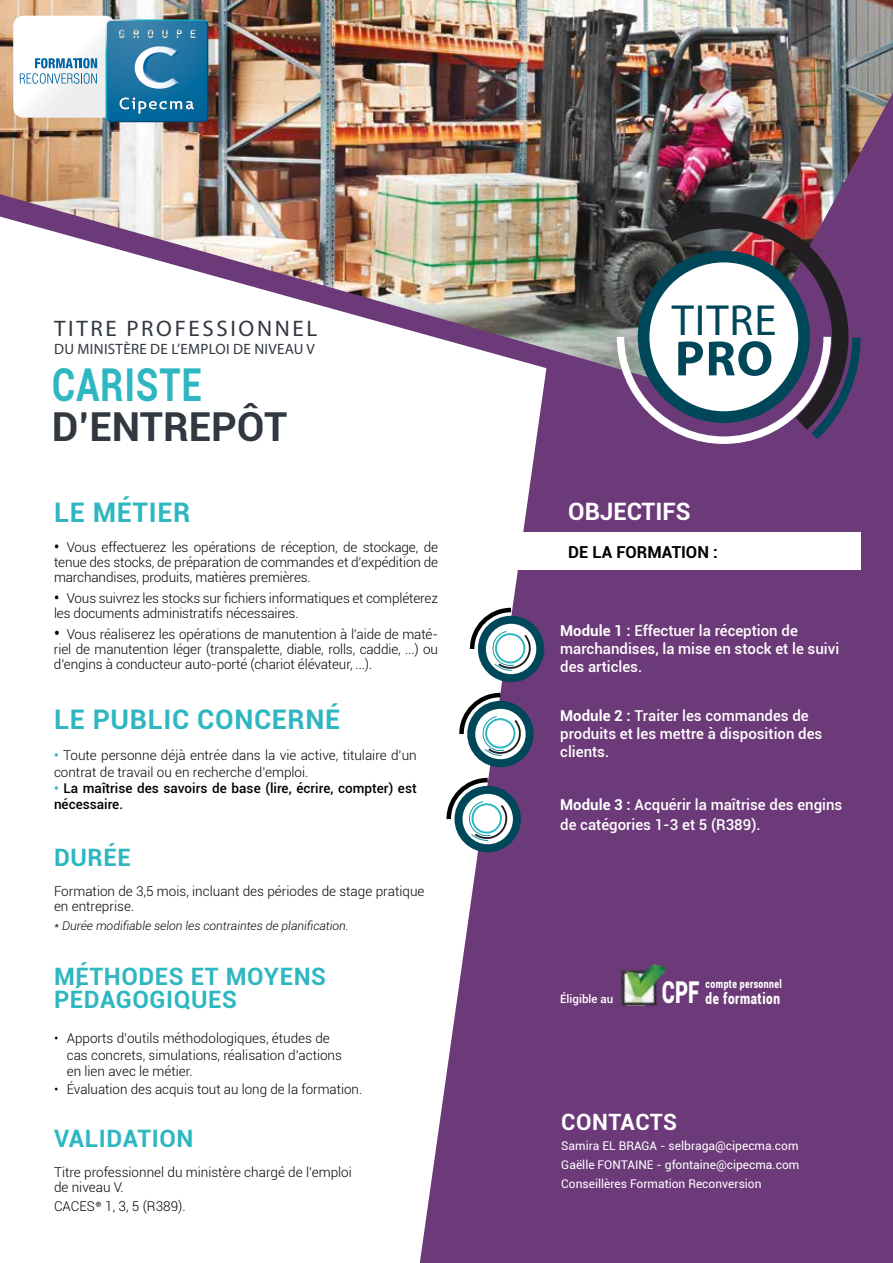
<style>
.page{position:relative;width:893px;height:1263px;background:#6c3a78}
.page>*{position:absolute;margin:0;border:0;box-sizing:border-box;transform-origin:0 0}
.t1{font:700 49.95px "Myriad Pro";color:#004759}
.t2{font:700 45.3px "Roboto";letter-spacing:.02em;color:#2eb6c1;scale:.81 1}
.t3{font:43.8px "Myriad Pro";letter-spacing:.02em;color:#004759}
.t4{font:700 39.9px "Roboto";color:#323840}
.t5{font:900 30.15px "Roboto";color:#fff;scale:.68 1}
.t6{font:700 27px "Roboto";letter-spacing:.025em;color:#2eb6c1}
.t7{font:700 24px/22.5px "Roboto";letter-spacing:.025em;color:#2eb6c1}
.t8{font:700 24px "Roboto";color:#fff}
.t9{font:22.5px "Myriad Pro";letter-spacing:.115em;color:#323840}
.t10{font:700 22.5px "Roboto";letter-spacing:.015em;color:#fff}
.t11{font:700 16.5px "Roboto";color:#000}
.t12{font:900 15.3px "Roboto";letter-spacing:.05em;color:#fff;scale:.77 1}
.t13{font:500 15px/18px "Roboto";color:#fff}
.t14{font:15px "Myriad Pro";letter-spacing:.02em;color:#323840}
.t15{font:300 13.5px/15px "Roboto";color:#000}
.t16{font:500 13.5px/16.2px "Roboto";color:#000}
.t17{font:12px/19px "Roboto";color:#fff;text-align:justify}
.t18{font:italic 300 12px "Roboto";color:#000}
.t19{font:900 11.55px "Roboto";letter-spacing:.05em;color:#fff;scale:.75 1}
.t20{font:500 11.55px "Roboto";color:#fff}
.s1{font-weight:500;font-size:15px}
.s2{font-weight:500;font-size:16.5px}
.s3{font-weight:500;color:#2eb6c1}
.s4{color:#2eb6c1}
.s5{font-family:"Calibri"}
.s6{font-weight:700}
</style>
<div class="page">
<svg style="left:0;top:399px;width:545px;height:864px;background:#efeaf0"></svg>
<img style="left:0;top:0;width:893px;height:399px">
<svg style="left:13px;top:16px;width:195px;height:106px;background:#8bb4ca"></svg>
<svg style="left:646px;top:204px;width:211px;height:125px"></svg>
<svg style="left:613px;top:329px;width:252px;height:115px"></svg>
<div style="left:472px;top:532px;width:388px;height:38px;background:#fff"></div>
<img style="left:620px;top:964px;width:47px;height:42px">
<div style="left:478px;top:616px;width:66px;height:66px;background:#004759;border-radius:50%"></div>
<div style="left:486px;top:624px;width:50px;height:50px;background:#fff;border-radius:50%"></div>
<svg style="left:468px;top:605px;width:66px;height:66px"></svg>
<div style="left:467px;top:701px;width:67px;height:66px;background:#004759;border-radius:50%"></div>
<div style="left:475px;top:709px;width:51px;height:50px;background:#fff;border-radius:50%"></div>
<svg style="left:457px;top:690px;width:67px;height:66px"></svg>
<div style="left:454px;top:786px;width:67px;height:66px;background:#004759;border-radius:50%"></div>
<div style="left:462px;top:794px;width:51px;height:50px;background:#fff;border-radius:50%"></div>
<svg style="left:444px;top:776px;width:66px;height:65px"></svg>
<h3 class="t9" style="left:54px;top:315px;width:265px">TITRE PROFESSIONNEL</h3>
<p class="t14" style="left:54px;top:340px;width:262px">DU MINISTÈRE DE L’EMPLOI DE NIVEAU V</p>
<h2 class="t2" style="left:52px;top:353px;width:187px">CARISTE</h2>
<h3 class="t4" style="left:52px;top:398px;width:237px">D’ENTREPÔT</h3>
<h3 class="t6" style="left:54px;top:493px;width:138px">LE MÉTIER</h3>
<p class="t15" style="left:54px;top:539px;width:386px;text-align:justify"><span class="s1">•</span> Vous effectuerez les opérations de réception, de stockage, de tenue des stocks, de préparation de commandes et d’expédition de marchandises, produits, matières premières.</p>
<p class="t15" style="left:54px;top:590px;width:386px"><span class="s1">•</span> Vous suivrez les stocks sur fichiers informatiques et compléterez les documents administratifs nécessaires.</p>
<p class="t15" style="left:54px;top:626px;width:386px;text-align:justify"><span class="s2">•</span> Vous réaliserez les opérations de manutention à l’aide de maté&shy;riel de manutention léger (transpalette, diable, rolls, caddie, ...) ou d’engins à conducteur auto-porté (chariot élévateur, ...).</p>
<h3 class="t6" style="left:54px;top:700px;width:288px">LE PUBLIC CONCERNÉ</h3>
<p class="t15" style="left:54px;top:747px;width:364px;line-height:16.2px"><span class="s3">•</span> Toute personne déjà entrée dans la vie active, titulaire d’un contrat de travail ou en recherche d’emploi.</p>
<p class="t16" style="left:54px;top:779px;width:364px"><span class="s4">•</span> La maîtrise des savoirs de base (lire, écrire, compter) est nécessaire.</p>
<h3 class="t7" style="left:54px;top:845px;width:78px">DURÉE</h3>
<p class="t15" style="left:54px;top:883px;width:372px">Formation de 3,5 mois, incluant des périodes de stage pratique en entreprise.</p>
<p class="t18" style="left:54px;top:918px;width:296px">* Durée modifiable selon les contraintes de planification.</p>
<h3 class="t7" style="left:54px;top:964px;width:274px">MÉTHODES ET MOYENS<br>PÉDAGOGIQUES</h3>
<p class="t15" style="left:67px;top:1030px;width:277px;line-height:16.2px;text-indent:-13px">• Apports d’outils méthodologiques, études de cas concrets, simulations, réalisation d’actions en lien avec le métier.</p>
<p class="t15" style="left:54px;top:1081px;width:310px">• Évaluation des acquis tout au long de la formation.</p>
<h3 class="t7" style="left:54px;top:1126px;width:141px">VALIDATION</h3>
<p class="t15" style="left:54px;top:1164px;width:299px">Titre professionnel du ministère chargé de l’emploi de niveau V.</p>
<p class="t15" style="left:54px;top:1198px;width:133px">CACES<span class="s5">®</span> 1, 3, 5 (R389).</p>
<h3 class="t3" style="left:672px;top:293px;width:106px">TITRE</h3>
<h1 class="t1" style="left:675px;top:326px;width:100px">PRO</h1>
<h3 class="t8" style="left:568px;top:495px;width:124px">OBJECTIFS</h3>
<p class="t11" style="left:568px;top:541px;width:151px">DE LA FORMATION :</p>
<p class="t13" style="left:560px;top:621px;width:281px"><span class="s6">Module 1 :</span> Effectuer la réception de marchandises, la mise en stock et le suivi des articles.</p>
<p class="t13" style="left:560px;top:706px;width:264px"><span class="s6">Module 2 :</span> Traiter les commandes de produits et les mettre à disposition des clients.</p>
<p class="t13" style="left:560px;top:794px;width:284px;line-height:19.5px"><span class="s6">Module 3 :</span> Acquérir la maîtrise des engins de catégories 1-3 et 5 (R389).</p>
<p class="t20" style="left:560px;top:991px;width:55px">Éligible au</p>
<h3 class="t5" style="left:662px;top:971px;width:57px">CPF</h3>
<p class="t19" style="left:706px;top:976px;width:103px">compte personnel</p>
<p class="t12" style="left:706px;top:987px;width:98px">de formation</p>
<h3 class="t10" style="left:561px;top:1106px;width:117px">CONTACTS</h3>
<p class="t17" style="left:561px;top:1135px;width:239px">Samira EL BRAGA - selbraga@cipecma.com Gaëlle FONTAINE - gfontaine@cipecma.com Conseillères Formation Reconversion</p>
</div>
